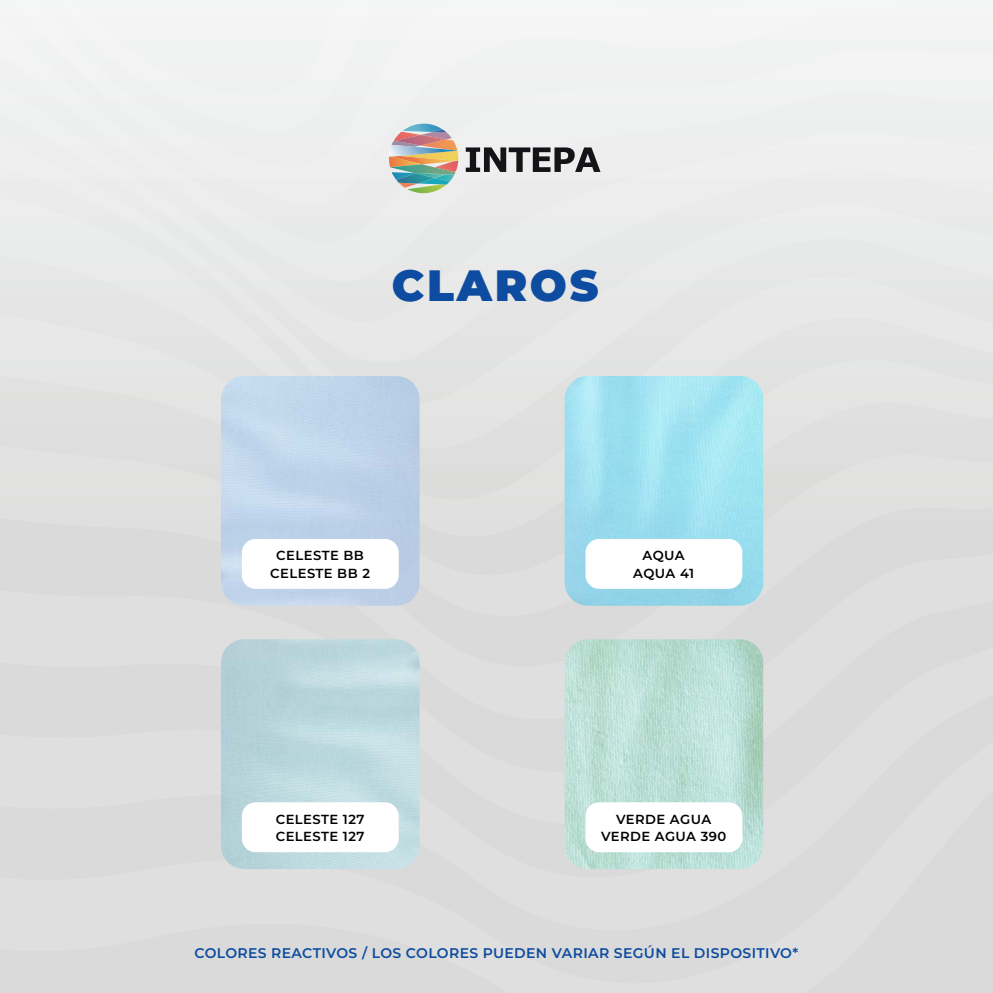
<style>
.page{position:relative;width:993px;height:993px;background:#fff}
.page>*{position:absolute;margin:0;border:0;box-sizing:border-box;transform-origin:0 0}
.t1{font:900 43.75px "Montserrat";letter-spacing:.06em;color:#0d4ca0}
.t2{font:600 14px "Montserrat";letter-spacing:.025em;color:#0d4ca0}
.t3{font:600 13.12px/17.8px "Montserrat";letter-spacing:.035em;color:#000001;text-align:center}
</style>
<div class="page">
<div style="left:0;top:977px;width:992px;height:15px;background:#d9dad9"></div>
<div style="left:0;top:888px;width:992px;height:89px;background:#d9dad9"></div>
<div style="left:0;top:799px;width:992px;height:89px;background:#d9dad9"></div>
<div style="left:0;top:713px;width:992px;height:86px;background:#dedfde"></div>
<div style="left:0;top:699px;width:992px;height:14px;background:#d9dad9"></div>
<div style="left:0;top:483px;width:992px;height:216px;background:#dedfde"></div>
<div style="left:0;top:404px;width:992px;height:79px;background:#dedfde"></div>
<div style="left:0;top:320px;width:992px;height:84px;background:#e4e5e3"></div>
<div style="left:0;top:233px;width:992px;height:87px;background:#e8e8e8"></div>
<div style="left:0;top:142px;width:992px;height:91px;background:#ecedec"></div>
<div style="left:0;top:0;width:992px;height:142px;background:#f1f3f2"></div>
<svg style="left:465px;top:147px;width:135px;height:25px;background:#797a7b"></svg>
<img style="left:389px;top:124px;width:69px;height:77px">
<img style="left:221px;top:639px;width:198px;height:229px">
<div style="left:242px;top:802px;width:156px;height:49px;background:#fff;border-radius:14px"></div>
<img style="left:221px;top:376px;width:198px;height:229px">
<div style="left:242px;top:538px;width:156px;height:50px;background:#fff;border-radius:14px"></div>
<img style="left:564px;top:376px;width:199px;height:229px">
<div style="left:585px;top:538px;width:157px;height:50px;background:#fff;border-radius:14px"></div>
<img style="left:564px;top:639px;width:199px;height:229px">
<div style="left:585px;top:802px;width:157px;height:49px;background:#fff;border-radius:14px"></div>
<h1 class="t1" style="left:392px;top:256px;width:208px">CLAROS</h1>
<p class="t3" style="left:270px;top:546px;width:101px">CELESTE BB<br>CELESTE BB 2</p>
<p class="t3" style="left:633px;top:546px;width:62px">AQUA<br>AQUA 41</p>
<p class="t3" style="left:275px;top:809px;width:90px;text-align:left">CELESTE 127<br>CELESTE 127</p>
<p class="t3" style="left:601px;top:809px;width:127px">VERDE AGUA<br>VERDE AGUA 390</p>
<p class="t2" style="left:194px;top:942px;width:605px">COLORES REACTIVOS / LOS COLORES PUEDEN VARIAR SEGÚN EL DISPOSITIVO*</p>
</div>
